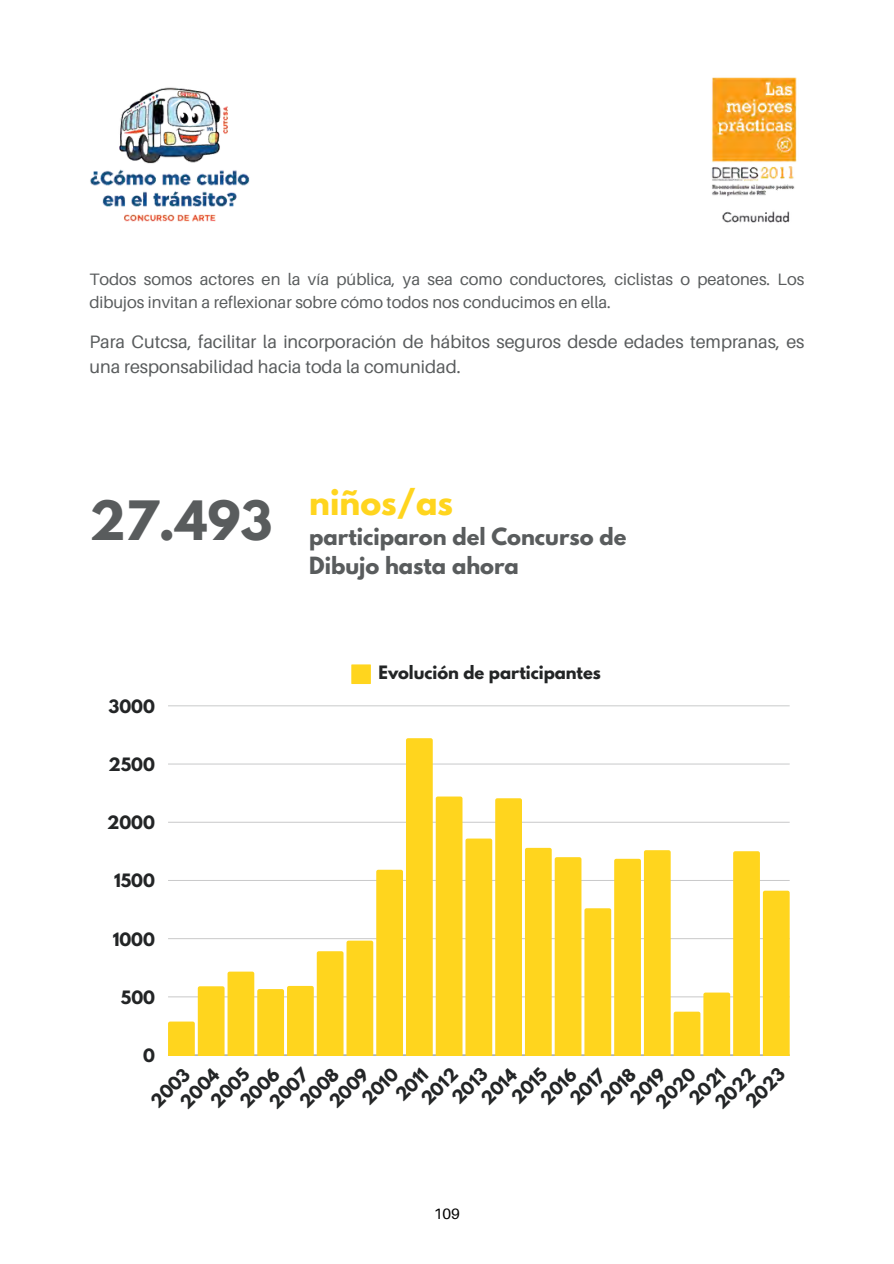
<style>
.page{position:relative;width:894px;height:1264px;background:#fff}
.page>*{position:absolute;margin:0;border:0;box-sizing:border-box;transform-origin:0 0}
.t1{font:700 48px "League Spartan";color:#595c5d}
.t2{font:700 31.5px "League Spartan";color:#ffd51e}
.t3{font:700 21px/29.2px "League Spartan";color:#595c5d}
.t4{font:18px/25px "Aileron";color:#595c5d}
.t5{font:16.5px/23px "Aileron";color:#595c5d}
.t6{font:700 16.35px "League Spartan";color:#232526}
.t7{font:15px "Aileron";color:#000}
</style>
<div class="page">
<img style="left:712px;top:77px;width:85px;height:146px">
<img style="left:90px;top:87px;width:160px;height:135px">
<svg style="left:351px;top:664px;width:20px;height:20px"></svg>
<hr style="left:168px;top:705px;width:621px;height:1px;background:#dadbdb">
<svg style="left:168px;top:738px;width:621px;height:317px"></svg>
<p class="t5" style="left:89px;top:267px;width:716px">Todos somos actores en la vía pública, ya sea como conductores, ciclistas o peatones. Los dibujos invitan a reflexionar sobre cómo todos nos conducimos en ella.</p>
<p class="t4" style="left:89px;top:329px;width:716px">Para Cutcsa, facilitar la incorporación de hábitos seguros desde edades tempranas, es una responsabilidad hacia toda la comunidad.</p>
<h4 class="t1" style="left:89px;top:496px;width:184px">27.493</h4>
<h4 class="t2" style="left:309px;top:487px;width:145px">niños/as</h4>
<h1 class="t3" style="left:309px;top:524px;width:319px">participaron del Concurso de<br>Dibujo hasta ahora</h1>
<p class="t6" style="left:108px;top:698px;width:48px">3000</p>
<p class="t6" style="left:108px;top:756px;width:48px">2500</p>
<p class="t6" style="left:107px;top:814px;width:49px">2000</p>
<p class="t6" style="left:114px;top:872px;width:42px">1500</p>
<p class="t6" style="left:113px;top:930px;width:44px">1000</p>
<p class="t6" style="left:121px;top:989px;width:36px">500</p>
<p class="t6" style="left:143px;top:1047px;width:13px">0</p>
<p class="t6" style="left:378px;top:664px;width:224px">Evolución de participantes</p>
<p class="t6" style="left:326px;top:1098px;width:49px;rotate:-45deg">2009</p>
<p class="t6" style="left:742px;top:1098px;width:49px;rotate:-45deg">2023</p>
<p class="t6" style="left:449px;top:1094px;width:43px;rotate:-45deg">2013</p>
<p class="t6" style="left:266px;top:1099px;width:49px;rotate:-45deg">2007</p>
<p class="t6" style="left:296px;top:1098px;width:49px;rotate:-45deg">2008</p>
<p class="t6" style="left:359px;top:1095px;width:44px;rotate:-45deg">2010</p>
<p class="t6" style="left:652px;top:1099px;width:50px;rotate:-45deg">2020</p>
<p class="t6" style="left:148px;top:1098px;width:48px;rotate:-45deg">2003</p>
<p class="t6" style="left:237px;top:1098px;width:49px;rotate:-45deg">2006</p>
<p class="t6" style="left:508px;top:1094px;width:43px;rotate:-45deg">2015</p>
<p class="t6" style="left:711px;top:1099px;width:50px;rotate:-45deg">2022</p>
<p class="t6" style="left:418px;top:1095px;width:45px;rotate:-45deg">2012</p>
<p class="t6" style="left:627px;top:1095px;width:44px;rotate:-45deg">2019</p>
<p class="t6" style="left:207px;top:1098px;width:48px;rotate:-45deg">2005</p>
<p class="t6" style="left:567px;top:1095px;width:44px;rotate:-45deg">2017</p>
<p class="t6" style="left:597px;top:1095px;width:44px;rotate:-45deg">2018</p>
<p class="t6" style="left:478px;top:1095px;width:43px;rotate:-45deg">2014</p>
<p class="t6" style="left:392px;top:1091px;width:39px;rotate:-45deg">2011</p>
<p class="t6" style="left:686px;top:1095px;width:45px;rotate:-45deg">2021</p>
<p class="t6" style="left:537px;top:1095px;width:44px;rotate:-45deg">2016</p>
<p class="t6" style="left:177px;top:1099px;width:48px;rotate:-45deg">2004</p>
<h2 class="t7" style="left:433px;top:1203px;width:28px">109</h2>
</div>
